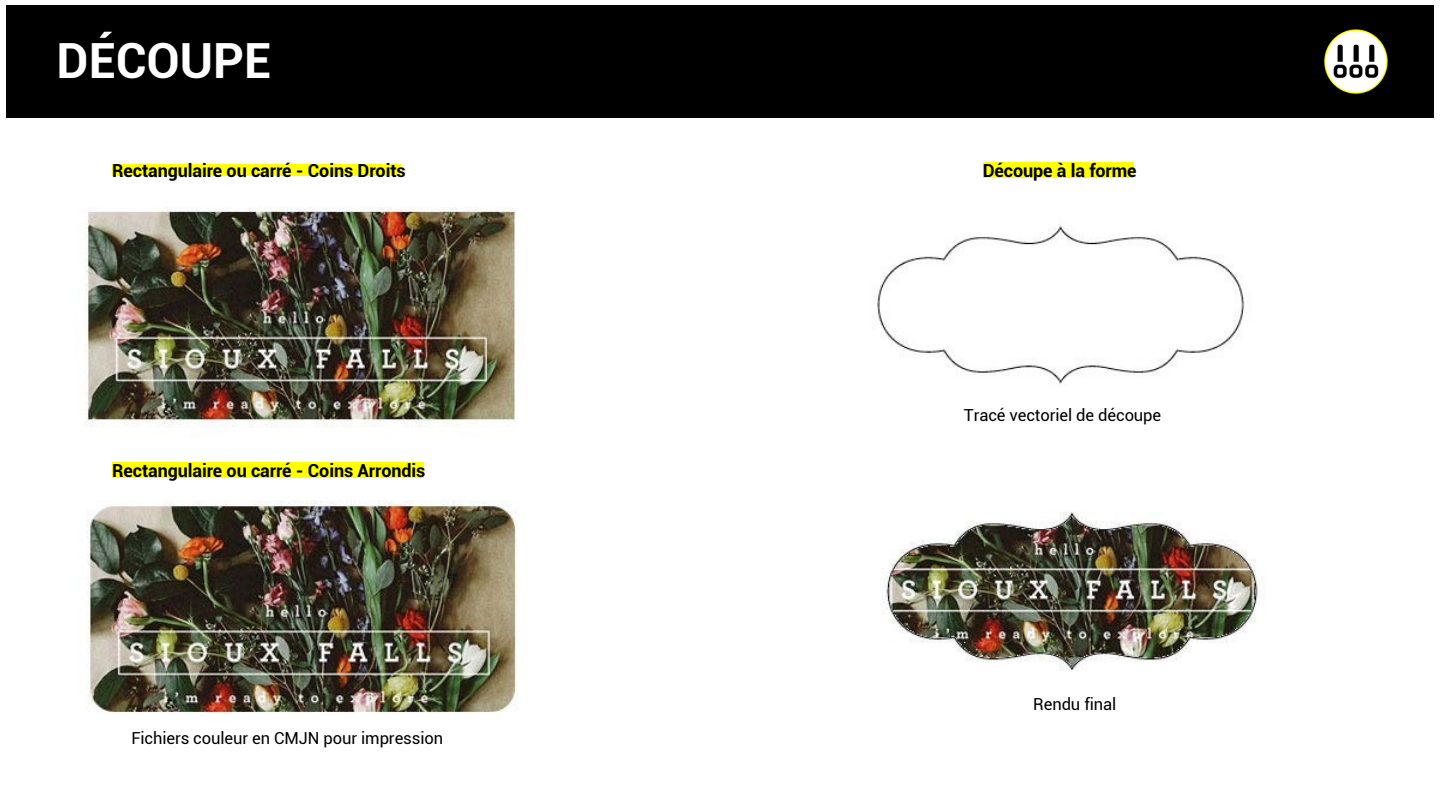
<style>
.page{position:relative;width:1440px;height:810px;background:#fff}
.page>*{position:absolute;margin:0;border:0;box-sizing:border-box;transform-origin:0 0}
.t1{font:700 48.5px "Roboto";color:#fff}
.t2{font:700 18px "Roboto";letter-spacing:-.005em;color:#000}
.t3{font:16.6px "Roboto";letter-spacing:-.005em;color:#000}
</style>
<div class="page">
<div style="left:6px;top:5px;width:1428px;height:113px;background:#000"></div>
<img style="left:1324px;top:29px;width:64px;height:65px">
<img style="left:87px;top:500px;width:431px;height:214px">
<img style="left:85px;top:207px;width:431px;height:220px">
<img style="left:874px;top:226px;width:371px;height:158px">
<img style="left:882px;top:512px;width:381px;height:159px">
<div style="left:112px;top:164px;width:289px;height:11px;background:#ff0"></div>
<div style="left:112px;top:462px;width:311px;height:15px;background:#ff0"></div>
<div style="left:983px;top:163px;width:151px;height:15px;background:#ff0"></div>
<h1 class="t1" style="left:57px;top:33px;width:216px">DÉCOUPE</h1>
<p class="t2" style="left:112px;top:160px;width:295px">Rectangulaire ou carré - Coins Droits</p>
<p class="t2" style="left:112px;top:460px;width:315px">Rectangulaire ou carré - Coins Arrondis</p>
<p class="t3" style="left:131px;top:728px;width:313px">Fichiers couleur en CMJN pour impression</p>
<p class="t2" style="left:983px;top:160px;width:155px">Découpe à la forme</p>
<p class="t3" style="left:964px;top:406px;width:199px">Tracé vectoriel de découpe</p>
<p class="t3" style="left:1033px;top:695px;width:84px">Rendu final</p>
</div>
